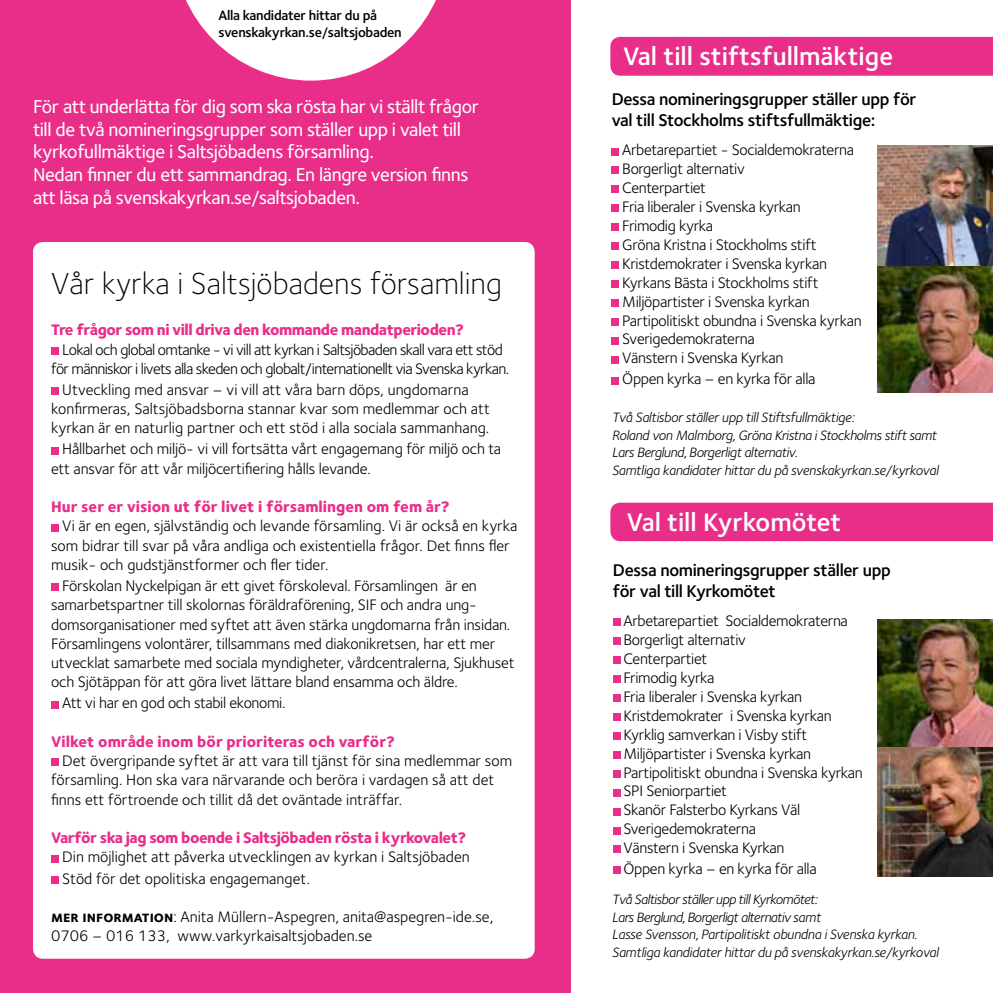
<style>
.page{position:relative;width:993px;height:993px;background:#fff}
.page>*{position:absolute;margin:0;border:0;box-sizing:border-box;transform-origin:0 0}
.t1{font:31.5px "Foundry Sterling Light OSF";color:#000}
.t2{font:26.25px "Foundry Sterling Demi OSF";color:#fff}
.t3{font:19.25px/22.8px "Foundry Sterling Medium OSF";letter-spacing:-.02em;color:#fff}
.t4{font:17.5px/21px "Foundry Sterling Demi OSF";letter-spacing:-.02em;color:#000}
.t5{font:15.75px/18.9px "Foundry Sterling";letter-spacing:-.01em;color:#000}
.t6{font:15.75px/19.2px "Foundry Sterling Book OSF";letter-spacing:-.005em;color:#000}
.t7{font:15.75px/19.2px "Foundry Sterling Book OSF";letter-spacing:-.04em;color:#000;text-align:center}
.t8{font:15.75px "Foundry Sterling Extra Bold OSF";letter-spacing:-.03em;color:#e82e89}
.t9{font:15.75px "Foundry Sterling Extra Bold OSF";color:#e82e89}
.t10{font:14px/17.5px "Foundry Sterling Book Italic OSF";letter-spacing:-.02em;color:#000}
.t11{font:14px/16.8px "Foundry Sterling Demi OSF";letter-spacing:-.02em;color:#000}
.s1{font-family:"Foundry Sterling Bold Expert"}
</style>
<div class="page">
<div style="left:0;top:0;width:570px;height:992px;background:#e82e89"></div>
<div style="left:611px;top:148px;width:8px;height:7px;background:#e82e89"></div>
<div style="left:611px;top:167px;width:8px;height:7px;background:#e82e89"></div>
<div style="left:611px;top:185px;width:8px;height:8px;background:#e82e89"></div>
<div style="left:611px;top:204px;width:8px;height:8px;background:#e82e89"></div>
<div style="left:611px;top:223px;width:8px;height:8px;background:#e82e89"></div>
<div style="left:611px;top:242px;width:8px;height:8px;background:#e82e89"></div>
<div style="left:611px;top:261px;width:8px;height:8px;background:#e82e89"></div>
<div style="left:611px;top:280px;width:8px;height:7px;background:#e82e89"></div>
<div style="left:611px;top:299px;width:8px;height:7px;background:#e82e89"></div>
<div style="left:611px;top:318px;width:8px;height:7px;background:#e82e89"></div>
<div style="left:611px;top:337px;width:8px;height:7px;background:#e82e89"></div>
<div style="left:611px;top:356px;width:8px;height:7px;background:#e82e89"></div>
<div style="left:611px;top:377px;width:8px;height:7px;background:#e82e89"></div>
<div style="left:610px;top:37px;width:382px;height:39px;background:#e82e89"></div>
<div style="left:612px;top:618px;width:8px;height:8px;background:#e82e89"></div>
<div style="left:612px;top:637px;width:8px;height:8px;background:#e82e89"></div>
<div style="left:612px;top:656px;width:8px;height:7px;background:#e82e89"></div>
<div style="left:612px;top:675px;width:8px;height:7px;background:#e82e89"></div>
<div style="left:612px;top:694px;width:8px;height:7px;background:#e82e89"></div>
<div style="left:612px;top:713px;width:8px;height:7px;background:#e82e89"></div>
<div style="left:612px;top:732px;width:8px;height:7px;background:#e82e89"></div>
<div style="left:612px;top:751px;width:8px;height:7px;background:#e82e89"></div>
<div style="left:612px;top:769px;width:8px;height:8px;background:#e82e89"></div>
<div style="left:612px;top:788px;width:8px;height:8px;background:#e82e89"></div>
<div style="left:612px;top:807px;width:8px;height:8px;background:#e82e89"></div>
<div style="left:612px;top:826px;width:8px;height:8px;background:#e82e89"></div>
<div style="left:612px;top:845px;width:8px;height:7px;background:#e82e89"></div>
<div style="left:612px;top:866px;width:8px;height:7px;background:#e82e89"></div>
<div style="left:610px;top:502px;width:382px;height:39px;background:#e82e89"></div>
<img style="left:877px;top:145px;width:115px;height:247px">
<img style="left:877px;top:619px;width:115px;height:256px">
<div style="left:33px;top:242px;width:501px;height:716px;background:#fff;border-radius:10px"></div>
<div style="left:51px;top:347px;width:7px;height:7px;background:#e82e89"></div>
<div style="left:51px;top:387px;width:7px;height:7px;background:#e82e89"></div>
<div style="left:51px;top:447px;width:7px;height:7px;background:#e82e89"></div>
<div style="left:51px;top:524px;width:7px;height:7px;background:#e82e89"></div>
<div style="left:51px;top:583px;width:7px;height:7px;background:#e82e89"></div>
<div style="left:51px;top:700px;width:7px;height:8px;background:#e82e89"></div>
<div style="left:51px;top:758px;width:7px;height:7px;background:#e82e89"></div>
<div style="left:51px;top:854px;width:7px;height:8px;background:#e82e89"></div>
<div style="left:51px;top:875px;width:7px;height:8px;background:#e82e89"></div>
<svg style="left:186px;top:0;width:250px;height:81px"></svg>
<p class="t11" style="left:218px;top:6px;width:185px">Alla kandidater hittar du på svenskakyrkan.se/saltsjobaden</p>
<h2 class="t2" style="left:623px;top:41px;width:271px">Val till stiftsfullmäktige</h2>
<p class="t3" style="left:33px;top:95px;width:447px">För att underlätta för dig som ska rösta har vi ställt frågor till de två nomineringsgrupper som ställer upp i valet till kyrkofullmäktige i Saltsjöbadens församling.<br>Nedan finner du ett sammandrag. En längre version finns att läsa på svenskakyrkan.se/saltsjobaden.</p>
<p class="t4" style="left:611px;top:88px;width:306px">Dessa nomineringsgrupper ställer upp för val till Stockholms stiftsfullmäktige:</p>
<p class="t5" style="left:622px;top:140px;width:241px">Arbetarepartiet - Socialdemokraterna<br>Borgerligt alternativ<br>Centerpartiet<br>Fria liberaler i Svenska kyrkan<br>Frimodig kyrka<br>Gröna Kristna i Stockholms stift<br>Kristdemokrater i Svenska kyrkan<br>Kyrkans Bästa i Stockholms stift<br>Miljöpartister i Svenska kyrkan<br>Partipolitiskt obundna i Svenska kyrkan<br>Sverigedemokraterna<br>Vänstern i Svenska Kyrkan</p>
<p class="t5" style="left:622px;top:369px;width:195px">Öppen kyrka – en kyrka för alla</p>
<h1 class="t1" style="left:51px;top:265px;width:452px">Vår kyrka i Saltsjöbadens församling</h1>
<p class="t8" style="left:51px;top:320px;width:414px">Tre frågor som ni vill driva den kommande mandatperioden?</p>
<p class="t7" style="left:51px;top:339px;width:459px">Lokal och global omtanke - vi vill att kyrkan i Saltsjöbaden skall vara ett stöd för människor i livets alla skeden och globalt/internationellt via Svenska kyrkan.</p>
<p class="t6" style="left:51px;top:380px;width:440px;text-indent:11px">Utveckling med ansvar – vi vill att våra barn döps, ungdomarna konfirmeras, Saltsjöbadsborna stannar kvar som medlemmar och att kyrkan är en naturlig partner och ett stöd i alla sociala sammanhang.</p>
<p class="t5" style="left:51px;top:439px;width:451px;text-indent:11px">Hållbarhet och miljö- vi vill fortsätta vårt engagemang för miljö och ta ett ansvar för att vår miljöcertifiering hålls levande.</p>
<p class="t9" style="left:51px;top:497px;width:400px">Hur ser er vision ut för livet i församlingen om fem år?</p>
<p class="t5" style="left:51px;top:516px;width:467px;text-indent:11px">Vi är en egen, självständig och levande församling. Vi är också en kyrka som bidrar till svar på våra andliga och existentiella frågor. Det finns fler musik- och gudstjänstformer och fler tider.</p>
<p class="t5" style="left:51px;top:575px;width:465px;text-indent:11px">Förskolan Nyckelpigan är ett givet förskoleval. Församlingen är en samarbetspartner till skolornas föräldraförening, SIF och andra ung&shy;domsorganisationer med syftet att även stärka ungdomarna från insidan.<br>Församlingens volontärer, tillsammans med diakonikretsen, har ett mer utvecklat samarbete med sociala myndigheter, vårdcentralerna, Sjukhuset och Sjötäppan för att göra livet lättare bland ensamma och äldre.</p>
<p class="t5" style="left:62px;top:693px;width:224px">Att vi har en god och stabil ekonomi.</p>
<p class="t9" style="left:51px;top:731px;width:345px">Vilket område inom bör prioriteras och varför?</p>
<p class="t5" style="left:51px;top:750px;width:462px;text-indent:11px">Det övergripande syftet är att vara till tjänst för sina medlemmar som församling. Hon ska vara närvarande och beröra i vardagen så att det finns ett förtroende och tillit då det oväntade inträffar.</p>
<p class="t8" style="left:51px;top:827px;width:416px">Varför ska jag som boende i Saltsjöbaden rösta i kyrkovalet?</p>
<p class="t5" style="left:62px;top:846px;width:409px;line-height:21px">Din möjlighet att påverka utvecklingen av kyrkan i Saltsjöbaden<br>Stöd för det opolitiska engagemanget.</p>
<p class="t5" style="left:51px;top:906px;width:443px"><span class="s1">mer information</span>: Anita Müllern-Aspegren, anita@aspegren-ide.se,<br>0706 – 016 133, www.varkyrkaisaltsjobaden.se</p>
<p class="t10" style="left:611px;top:408px;width:328px">Två Saltisbor ställer upp till Stiftsfullmäktige:<br>Roland von Malmborg, Gröna Kristna i Stockholms stift samt Lars Berglund, Borgerligt alternativ.<br>Samtliga kandidater hittar du på svenskakyrkan.se/kyrkoval</p>
<h2 class="t2" style="left:626px;top:506px;width:216px">Val till Kyrkomötet</h2>
<p class="t4" style="left:612px;top:559px;width:279px">Dessa nomineringsgrupper ställer upp för val till Kyrkomötet</p>
<p class="t5" style="left:623px;top:611px;width:241px">Arbetarepartiet Socialdemokraterna<br>Borgerligt alternativ<br>Centerpartiet<br>Frimodig kyrka<br>Fria liberaler i Svenska kyrkan<br>Kristdemokrater i Svenska kyrkan<br>Kyrklig samverkan i Visby stift<br>Miljöpartister i Svenska kyrkan<br>Partipolitiskt obundna i Svenska kyrkan<br>SPI Seniorpartiet<br>Skanör Falsterbo Kyrkans Väl<br>Sverigedemokraterna<br>Vänstern i Svenska Kyrkan</p>
<p class="t5" style="left:623px;top:859px;width:195px">Öppen kyrka – en kyrka för alla</p>
<p class="t10" style="left:611px;top:890px;width:328px">Två Saltisbor ställer upp till Kyrkomötet:<br>Lars Berglund, Borgerligt alternativ samt<br>Lasse Svensson, Partipolitiskt obundna i Svenska kyrkan.<br>Samtliga kandidater hittar du på svenskakyrkan.se/kyrkoval</p>
</div>
